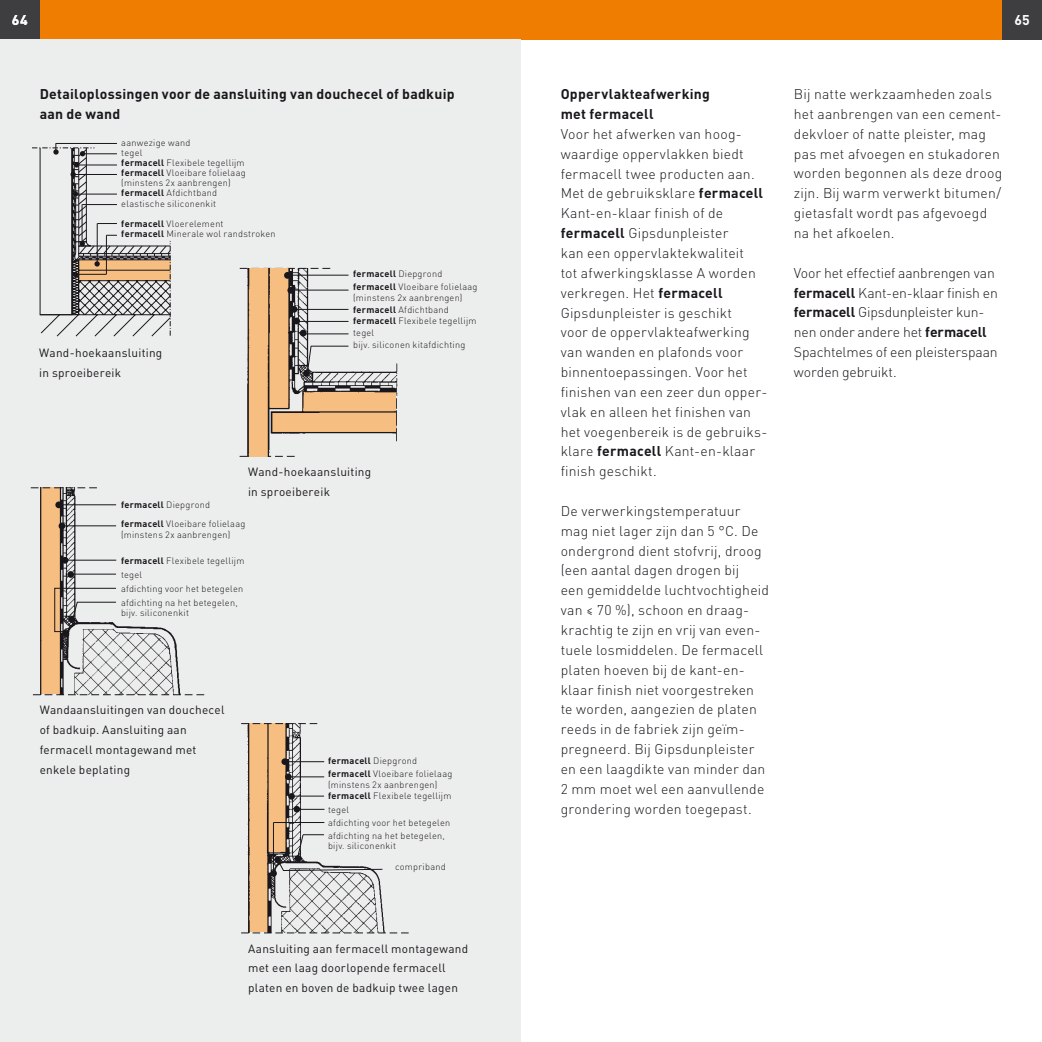
<style>
.page{position:relative;width:1042px;height:1042px;background:#fff}
.page>*{position:absolute;margin:0;border:0;box-sizing:border-box;transform-origin:0 0}
.t1{font:300 14px/19.8px "DIN Pro";letter-spacing:.015em;color:#1a171c}
.t2{font:300 14px/19.8px "DIN Pro";letter-spacing:-.01em;color:#1a171c}
.t3{font:700 14px/19.8px "DIN Pro";letter-spacing:.02em;color:#1a171c}
.t4{font:700 14px "DIN Pro";color:#fff}
.t5{font:11.9px/19.8px "DIN Pro";letter-spacing:.025em;color:#1a171c}
.t6{font:300 9.1px/10.2px "DIN Pro";letter-spacing:.025em;color:#1a171c}
.s1{font-weight:700}
</style>
<div class="page">
<div style="left:521px;top:0;width:521px;height:40px;background:#ee7d02"></div>
<div style="left:1002px;top:0;width:40px;height:40px;background:#3e3d40"></div>
<div style="left:0;top:0;width:521px;height:40px;background:#ee7d02"></div>
<div style="left:0;top:0;width:40px;height:40px;background:#3e3d40"></div>
<div style="left:0;top:40px;width:521px;height:1002px;background:#eceded"></div>
<svg style="left:240px;top:268px;width:90px;height:1px"></svg>
<svg style="left:240px;top:456px;width:55px;height:1px"></svg>
<img style="left:241px;top:269px;width:157px;height:187px">
<div style="left:291px;top:306px;width:6px;height:7px;background:#1a171c;border-radius:50%"></div>
<div style="left:287px;top:287px;width:7px;height:7px;background:#1a171c;border-radius:50%"></div>
<div style="left:293px;top:318px;width:7px;height:6px;background:#1a171c;border-radius:50%"></div>
<div style="left:300px;top:330px;width:7px;height:6px;background:#1a171c;border-radius:50%"></div>
<div style="left:303px;top:370px;width:7px;height:7px;background:#1a171c;border-radius:50%"></div>
<hr style="left:293px;top:290px;width:55px;height:1px;background:#1a171c">
<div style="left:284px;top:272px;width:7px;height:7px;background:#1a171c;border-radius:50%"></div>
<hr style="left:290px;top:275px;width:58px;height:1px;background:#1a171c">
<hr style="left:295px;top:309px;width:53px;height:1px;background:#1a171c">
<hr style="left:298px;top:321px;width:50px;height:1px;background:#1a171c">
<hr style="left:304px;top:334px;width:44px;height:1px;background:#1a171c">
<hr style="left:311px;top:346px;width:37px;height:1px;background:#1a171c">
<svg style="left:307px;top:346px;width:4px;height:27px"></svg>
<svg style="left:32px;top:143px;width:139px;height:193px"></svg>
<svg style="left:33px;top:694px;width:171px;height:1px"></svg>
<img style="left:38px;top:488px;width:143px;height:206px">
<div style="left:59px;top:522px;width:6px;height:7px;background:#1a171c;border-radius:50%"></div>
<div style="left:67px;top:571px;width:7px;height:7px;background:#1a171c;border-radius:50%"></div>
<hr style="left:63px;top:525px;width:53px;height:1px;background:#1a171c">
<div style="left:55px;top:501px;width:7px;height:7px;background:#1a171c;border-radius:50%"></div>
<svg style="left:31px;top:487px;width:66px;height:1px"></svg>
<hr style="left:59px;top:504px;width:57px;height:1px;background:#1a171c">
<hr style="left:67px;top:560px;width:49px;height:1px;background:#1a171c">
<hr style="left:71px;top:574px;width:45px;height:1px;background:#1a171c">
<div style="left:62px;top:557px;width:6px;height:7px;background:#1a171c;border-radius:50%"></div>
<div style="left:62px;top:630px;width:7px;height:7px;background:#1a171c;border-radius:50%"></div>
<svg style="left:54px;top:588px;width:62px;height:44px"></svg>
<img style="left:247px;top:723px;width:138px;height:209px">
<svg style="left:241px;top:723px;width:76px;height:1px"></svg>
<div style="left:285px;top:773px;width:7px;height:7px;background:#1a171c;border-radius:50%"></div>
<div style="left:288px;top:793px;width:7px;height:6px;background:#1a171c;border-radius:50%"></div>
<div style="left:293px;top:806px;width:7px;height:6px;background:#1a171c;border-radius:50%"></div>
<div style="left:270px;top:870px;width:7px;height:6px;background:#1a171c;border-radius:50%"></div>
<hr style="left:289px;top:776px;width:35px;height:1px;background:#1a171c">
<div style="left:281px;top:758px;width:7px;height:7px;background:#1a171c;border-radius:50%"></div>
<hr style="left:286px;top:761px;width:38px;height:1px;background:#1a171c">
<hr style="left:293px;top:796px;width:31px;height:1px;background:#1a171c">
<svg style="left:300px;top:809px;width:24px;height:1px"></svg>
<hr style="left:273px;top:822px;width:51px;height:1px;background:#1a171c">
<hr style="left:273px;top:822px;width:1px;height:51px;background:#1a171c">
<svg style="left:241px;top:932px;width:168px;height:1px"></svg>
<div style="left:274px;top:856px;width:7px;height:7px;background:#1a171c;border-radius:50%"></div>
<svg style="left:277px;top:834px;width:106px;height:37px"></svg>
<p class="t4" style="left:12px;top:9px;width:17px">64</p>
<p class="t4" style="left:1014px;top:9px;width:17px">65</p>
<p class="t3" style="left:40px;top:83px;width:416px">Detailoplossingen voor de aansluiting van douchecel of badkuip aan de wand</p>
<p class="t6" style="left:121px;top:137px;width:126px">aanwezige wand<br>tegel<br><span class="s1">fermacell</span> Flexibele tegellijm <span class="s1">fermacell</span> Vloeibare folielaag (minstens 2x aanbrengen) <span class="s1">fermacell</span> Afdichtband elastische siliconenkit</p>
<p class="t6" style="left:121px;top:218px;width:156px"><span class="s1">fermacell</span> Vloerelement<br><span class="s1">fermacell</span> Minerale wol randstroken</p>
<p class="t5" style="left:39px;top:342px;width:125px">Wand-hoekaansluiting in sproeibereik</p>
<p class="t6" style="left:353px;top:266px;width:126px;line-height:13.1px"><span class="s1">fermacell</span> Diepgrond <span class="s1">fermacell</span> Vloeibare folielaag</p>
<p class="t6" style="left:353px;top:291px;width:125px;line-height:11.9px">(minstens 2x aanbrengen) <span class="s1">fermacell</span> Afdichtband <span class="s1">fermacell</span> Flexibele tegellijm tegel<br>bijv. siliconen kitafdichting</p>
<p class="t5" style="left:248px;top:461px;width:125px">Wand-hoekaansluiting in sproeibereik</p>
<p class="t6" style="left:121px;top:494px;width:126px;line-height:19.2px"><span class="s1">fermacell</span> Diepgrond <span class="s1">fermacell</span> Vloeibare folielaag</p>
<p class="t6" style="left:121px;top:529px;width:111px">(minstens 2x aanbrengen)</p>
<p class="t6" style="left:121px;top:552px;width:125px;line-height:14px"><span class="s1">fermacell</span> Flexibele tegellijm tegel<br>afdichting voor het betegelen afdichting na het betegelen,</p>
<p class="t6" style="left:121px;top:607px;width:69px">bijv. siliconenkit</p>
<p class="t5" style="left:40px;top:699px;width:186px">Wandaansluitingen van douchecel of badkuip. Aansluiting aan fermacell montagewand met enkele beplating</p>
<p class="t6" style="left:328px;top:753px;width:126px;line-height:13.1px"><span class="s1">fermacell</span> Diepgrond <span class="s1">fermacell</span> Vloeibare folielaag</p>
<p class="t6" style="left:328px;top:777px;width:125px;line-height:11.9px">(minstens 2x aanbrengen) <span class="s1">fermacell</span> Flexibele tegellijm</p>
<p class="t6" style="left:328px;top:802px;width:124px;line-height:13.1px">tegel<br>afdichting voor het betegelen afdichting na het betegelen,</p>
<p class="t6" style="left:328px;top:840px;width:69px">bijv. siliconenkit</p>
<p class="t6" style="left:395px;top:861px;width:52px">compriband</p>
<p class="t5" style="left:248px;top:937px;width:222px">Aansluiting aan fermacell montagewand met een laag doorlopende fermacell platen en boven de badkuip twee lagen</p>
<p class="t3" style="left:561px;top:83px;width:151px">Oppervlakteafwerking met fermacell</p>
<p class="t1" style="left:561px;top:123px;width:208px">Voor het afwerken van hoog&shy;waardige oppervlakken biedt fermacell twee producten aan.<br>Met de gebruiksklare <span class="s1">fermacell<br></span>Kant-en-klaar finish of de <span class="s1">fermacell</span> Gipsdunpleister<br>kan een oppervlaktekwaliteit<br>tot afwerkingsklasse A worden verkregen. Het <span class="s1">fermacell<br></span>Gipsdunpleister is geschikt<br>voor de oppervlakteafwerking van wanden en plafonds voor binnentoepassingen. Voor het finishen van een zeer dun opper&shy;vlak en alleen het finishen van het voegenbereik is de gebruiks&shy;klare <span class="s1">fermacell</span> Kant-en-klaar finish geschikt.</p>
<p class="t1" style="left:561px;top:500px;width:210px">De verwerkingstemperatuur mag niet lager zijn dan 5 °C. De ondergrond dient stofvrij, droog (een aantal dagen drogen bij<br>een gemiddelde luchtvochtigheid van ≤ 70 %), schoon en draag&shy;krachtig te zijn en vrij van even&shy;tuele losmiddelen. De fermacell platen hoeven bij de kant-en&shy;klaar finish niet voorgestreken te worden, aangezien de platen reeds in de fabriek zijn geïm&shy;pregneerd. Bij Gipsdunpleister en een laagdikte van minder dan<br>2 mm moet wel een aanvullende grondering worden toegepast.</p>
<p class="t1" style="left:794px;top:83px;width:210px">Bij natte werkzaamheden zoals het aanbrengen van een cement&shy;dekvloer of natte pleister, mag pas met afvoegen en stukadoren worden begonnen als deze droog zijn. Bij warm verwerkt bitumen/ gietasfalt wordt pas afgevoegd na het afkoelen.</p>
<p class="t2" style="left:794px;top:261px;width:205px">Voor het effectief aanbrengen van <span class="s1">fermacell</span> Kant-en-klaar finish en <span class="s1">fermacell</span> Gipsdunpleister kun&shy;nen onder andere het <span class="s1">fermacell<br></span>Spachtelmes of een pleisterspaan worden gebruikt.</p>
</div>
